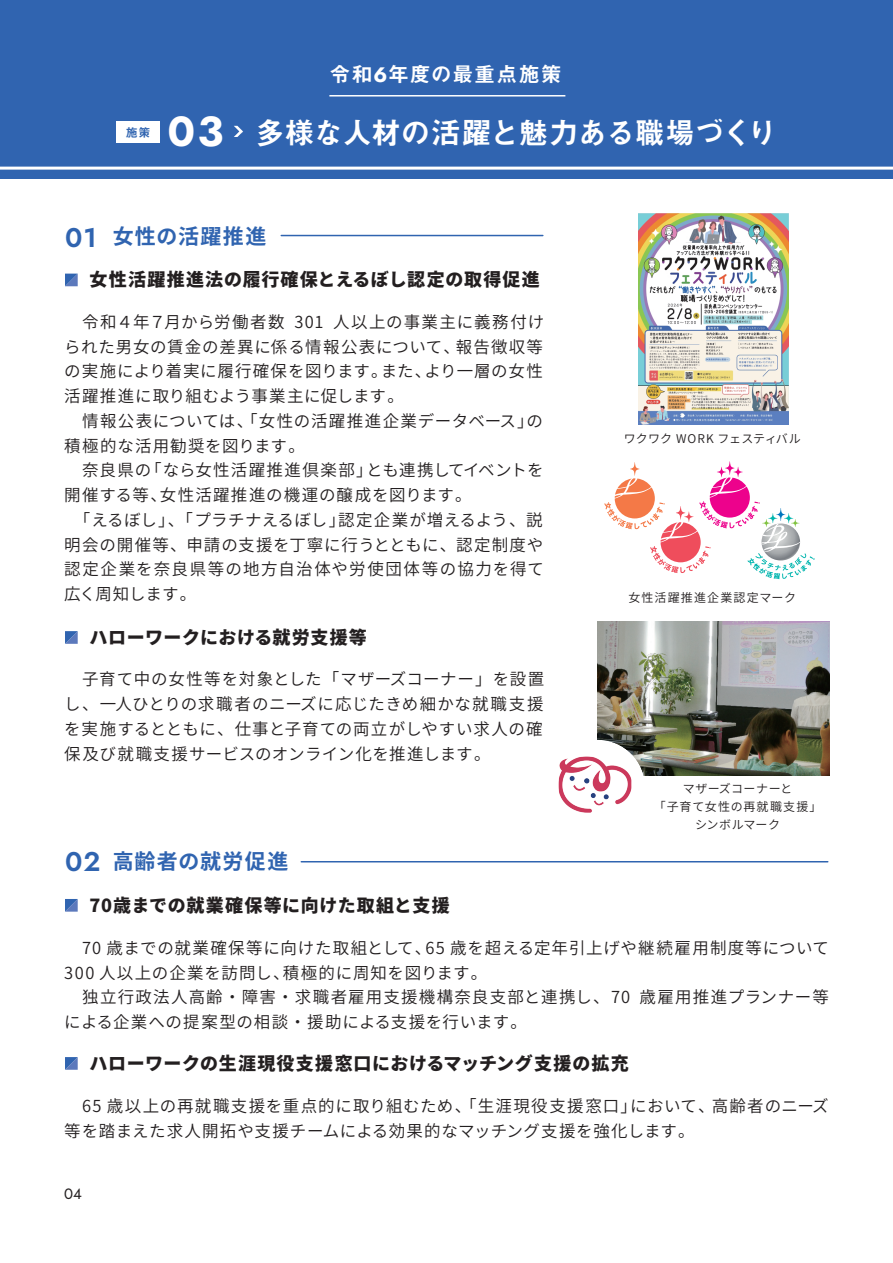
<style>
.page{position:relative;width:893px;height:1263px;background:#fff}
.page>*{position:absolute;margin:0;border:0;box-sizing:border-box;transform-origin:0 0}
.t1{font:30px "Midashi Go Pro MB31";letter-spacing:-.035em;color:#fff}
.t2{font:27px "Jost Semi";color:#3064b0}
.t3{font:700 21px "Gen Shin Gothic";letter-spacing:.06em;color:#3064b0}
.t4{font:21px "Midashi Go Pro MB31";letter-spacing:.045em;color:#fff}
.t5{font:800 18px "Gen Shin Gothic";letter-spacing:.04em;color:#231f20}
.t6{font:16.5px/24.8px "Gen Shin Gothic";letter-spacing:.05em;color:#231f20}
.t7{font:15px "Jost";color:#231f20}
.t8{font:12px/18px "Gen Shin Gothic";letter-spacing:.055em;color:#231f20;text-align:center}
.t9{font:12px "Gen Shin Gothic";letter-spacing:.02em;color:#231f20}
.t10{font:12px "Gen Shin Gothic";letter-spacing:.095em;color:#231f20}
.t11{font:12px "Midashi Go Pro MB31";color:#3064b0}
.s1{font-family:"Jost";font-weight:700}
.s2{font-family:"Jost";font-weight:700;font-size:42px}
.s3{font-family:"Jost Semi";font-weight:400;font-size:27px}
</style>
<div class="page">
<img style="left:598px;top:621px;width:231px;height:154px">
<div style="left:0;top:0;width:893px;height:179px;background:#3064b0"></div>
<hr style="left:329px;top:95px;width:236px;height:2px;background:#fff">
<hr style="left:0;top:167px;width:893px;height:3px;background:#fff">
<hr style="left:281px;top:235px;width:262px;height:1px;background:#3064b0">
<hr style="left:301px;top:861px;width:527px;height:1px;background:#3064b0">
<div style="left:116px;top:121px;width:44px;height:21px;background:#fff"></div>
<svg style="left:234px;top:126px;width:9px;height:11px"></svg>
<img style="left:639px;top:213px;width:149px;height:211px">
<svg style="left:65px;top:274px;width:13px;height:12px"></svg>
<svg style="left:65px;top:899px;width:13px;height:13px"></svg>
<svg style="left:65px;top:1057px;width:13px;height:13px"></svg>
<svg style="left:65px;top:631px;width:13px;height:13px"></svg>
<div style="left:550px;top:740px;width:95px;height:95px;background:#fff;border-radius:50%"></div>
<img style="left:559px;top:756px;width:72px;height:57px">
<svg style="left:604px;top:461px;width:211px;height:118px"></svg>
<p class="t4" style="left:329px;top:57px;width:234px">令和<span class="s1">６</span>年度の最重点施策</p>
<p class="t11" style="left:126px;top:123px;width:26px">施策</p>
<p class="t1" style="left:167px;top:108px;width:611px"><span class="s2">03</span> 多様な人材の活躍と魅力ある職場づくり</p>
<p class="t2" style="left:65px;top:219px;width:33px">01</p>
<p class="t3" style="left:113px;top:221px;width:155px">女性の活躍推進</p>
<p class="t5" style="left:90px;top:265px;width:452px">女性活躍推進法の履行確保とえるぼし認定の取得促進</p>
<p class="t6" style="left:64px;top:309px;width:481px">　令和４年７月から労働者数 301 人以上の事業主に義務付けられた男女の賃金の差異に係る情報公表について、報告徴収等の実施により着実に履行確保を図ります。また、より一層の女性活躍推進に取り組むよう事業主に促します。<br>　情報公表については、「女性の活躍推進企業データベース」の積極的な活用勧奨を図ります。<br>　奈良県の「なら女性活躍推進倶楽部」とも連携してイベントを開催する等、女性活躍推進の機運の醸成を図ります。<br>　「えるぼし」、「プラチナえるぼし」認定企業が増えるよう、説明会の開催等、申請の支援を丁寧に行うとともに、認定制度や認定企業を奈良県等の地方自治体や労使団体等の協力を得て広く周知します。　</p>
<p class="t5" style="left:90px;top:623px;width:279px">ハローワークにおける就労支援等</p>
<p class="t6" style="left:64px;top:667px;width:482px;text-align:justify">　子育て中の女性等を対象とした「マザーズコーナー」を設置し、一人ひとりの求職者のニーズに応じたきめ細かな就職支援を実施するとともに、仕事と子育ての両立がしやすい求人の確保及び就職支援サービスのオンライン化を推進します。</p>
<p class="t3" style="left:65px;top:845px;width:225px"><span class="s3">02</span> 高齢者の就労促進</p>
<p class="t5" style="left:90px;top:891px;width:362px">70歳までの就業確保等に向けた取組と支援</p>
<p class="t9" style="left:624px;top:430px;width:179px">ワクワク WORK フェスティバル</p>
<p class="t10" style="left:628px;top:589px;width:169px">女性活躍推進企業認定マーク</p>
<p class="t8" style="left:654px;top:779px;width:169px">マザーズコーナーと<br>「子育て女性の再就職支援」シンボルマーク</p>
<p class="t6" style="left:64px;top:935px;width:766px">　70 歳までの就業確保等に向けた取組として、65 歳を超える定年引上げや継続雇用制度等について300 人以上の企業を訪問し、積極的に周知を図ります。<br>　独立行政法人高齢・障害・求職者雇用支援機構奈良支部と連携し、70 歳雇用推進プランナー等による企業への提案型の相談・援助による支援を行います。</p>
<p class="t5" style="left:90px;top:1049px;width:541px">ハローワークの生涯現役支援窓口におけるマッチング支援の拡充</p>
<p class="t6" style="left:64px;top:1093px;width:766px">　65 歳以上の再就職支援を重点的に取り組むため、「生涯現役支援窓口」において、高齢者のニーズ等を踏まえた求人開拓や支援チームによる効果的なマッチング支援を強化します。</p>
<p class="t7" style="left:64px;top:1184px;width:19px">04</p>
</div>
